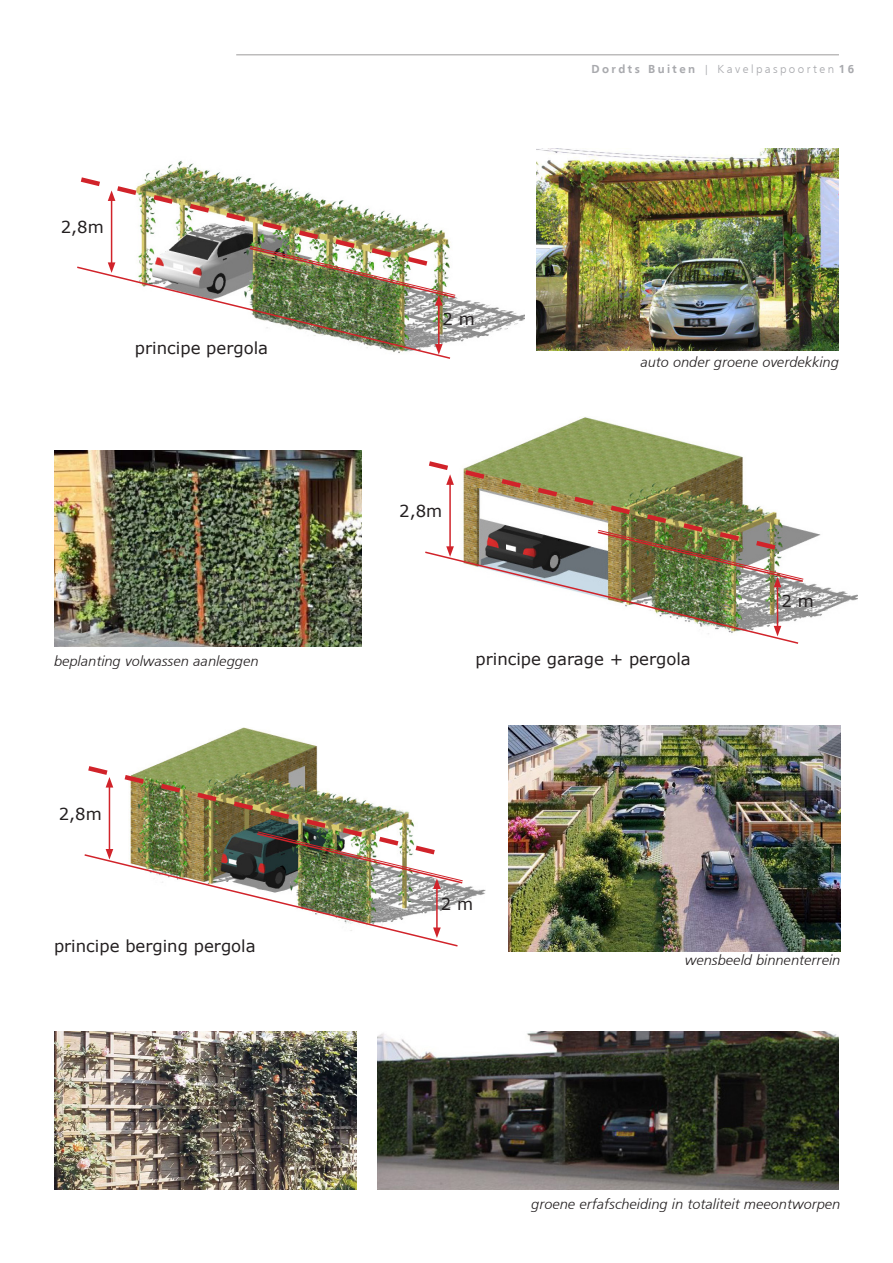
<style>
.page{position:relative;width:893px;height:1263px;background:#fff}
.page>*{position:absolute;margin:0;border:0;box-sizing:border-box;transform-origin:0 0}
.Negatieve_inspringing{font:16.5px "Verdana";color:#231f20}
.onderschrift{font:italic 300 15px "Atelier Dutch";color:#231f20}
.t1{font:300 12px "Atelier Dutch";letter-spacing:.2em;color:#a8a9ad}
.s1{font-weight:700}
</style>
<div class="page">
<hr style="left:236px;top:54px;width:603px;height:2px;background:#231f20">
<img style="left:147px;top:160px;width:377px;height:182px">
<img style="left:489px;top:417px;width:368px;height:201px">
<img style="left:160px;top:728px;width:326px;height:172px">
<img style="left:537px;top:149px;width:302px;height:201px">
<img style="left:54px;top:450px;width:307px;height:196px">
<img style="left:54px;top:1031px;width:302px;height:159px">
<img style="left:378px;top:1031px;width:460px;height:159px">
<img style="left:509px;top:725px;width:331px;height:226px">
<img style="left:77px;top:174px;width:380px;height:185px">
<img style="left:425px;top:458px;width:380px;height:186px">
<img style="left:84px;top:763px;width:380px;height:184px">
<p class="Negatieve_inspringing" style="left:61px;top:216px;width:45px">2,8m</p>
<p class="Negatieve_inspringing" style="left:135px;top:336px;width:135px">principe pergola</p>
<p class="onderschrift" style="left:54px;top:652px;width:206px">beplanting volwassen aanleggen</p>
<p class="Negatieve_inspringing" style="left:59px;top:802px;width:45px">2,8m</p>
<p class="Negatieve_inspringing" style="left:54px;top:935px;width:203px">principe berging pergola</p>
<p class="Negatieve_inspringing" style="left:443px;top:308px;width:34px">2 m</p>
<p class="Negatieve_inspringing" style="left:399px;top:500px;width:45px">2,8m</p>
<p class="t1" style="left:591px;top:62px;width:264px"><span class="s1">Dordts Buiten</span> | Kavelpaspoorten <span class="s1">16</span></p>
<p class="onderschrift" style="left:640px;top:354px;width:200px">auto onder groene overdekking</p>
<p class="Negatieve_inspringing" style="left:781px;top:590px;width:34px">2 m</p>
<p class="Negatieve_inspringing" style="left:476px;top:648px;width:217px">principe garage + pergola</p>
<p class="Negatieve_inspringing" style="left:441px;top:892px;width:34px">2 m</p>
<p class="onderschrift" style="left:685px;top:951px;width:157px">wensbeeld binnenterrein</p>
<p class="onderschrift" style="left:531px;top:1195px;width:311px">groene erfafscheiding in totaliteit meeontworpen</p>
</div>
